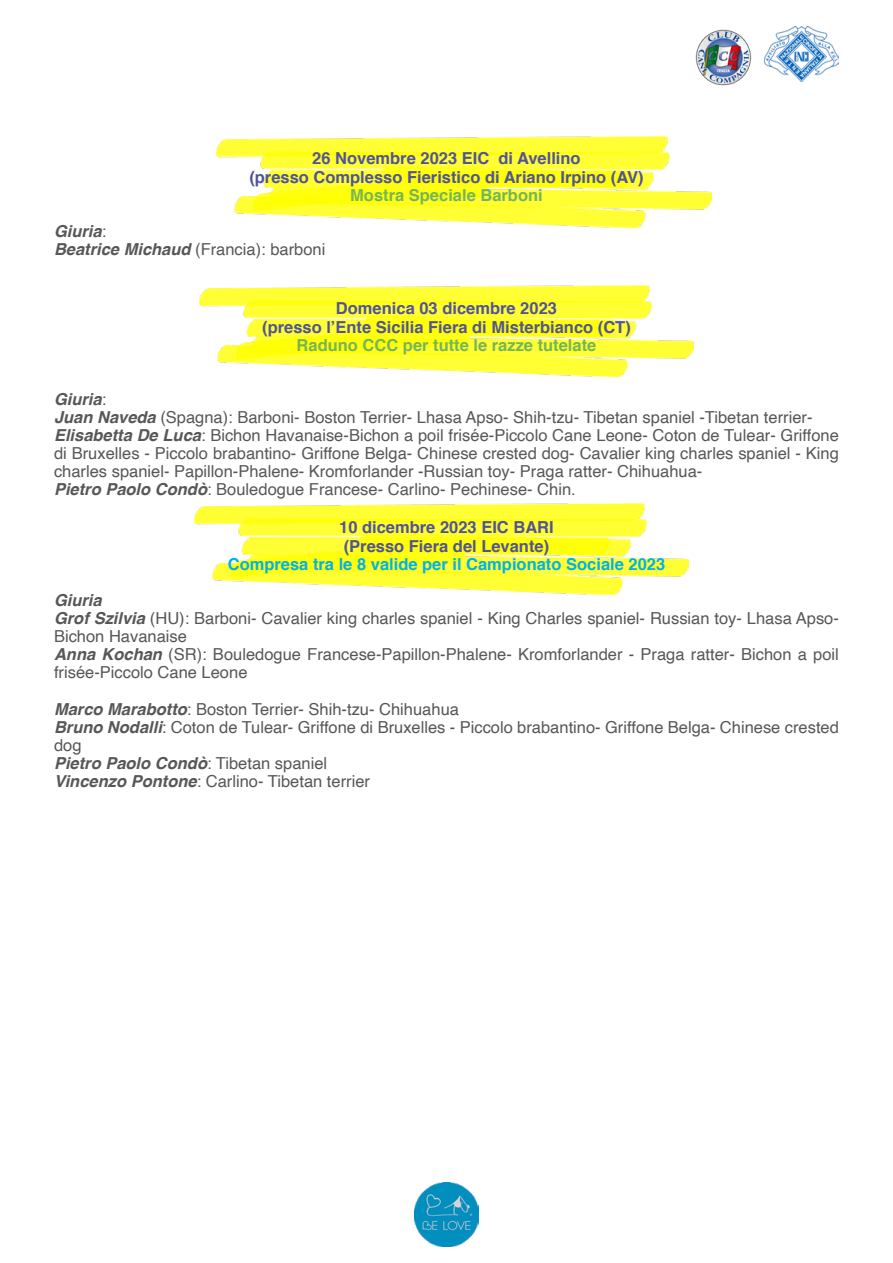
<style>
.page{position:relative;width:893px;height:1263px;background:#fff}
.page>*{position:absolute;margin:0;border:0;box-sizing:border-box;transform-origin:0 0}
.t1{font:16.5px/18px "Helvetica";color:#575756}
.t2{font:700 16.5px/19.5px "Helvetica";color:#505398;text-align:center}
.t3{font:700 16.5px "Helvetica";color:#75b558}
.t4{font:700 16.5px "Helvetica";color:#00b1eb}
.t5{font:italic 700 16.5px/18px "Helvetica";color:#575756}
.s1{font-weight:400;font-style:normal}
.s2{font-weight:700;font-style:italic}
</style>
<div class="page">
<img style="left:199px;top:286px;width:495px;height:90px">
<img style="left:217px;top:137px;width:495px;height:90px">
<img style="left:194px;top:504px;width:495px;height:91px">
<img style="left:695px;top:29px;width:57px;height:57px">
<img style="left:764px;top:27px;width:75px;height:54px">
<img style="left:415px;top:1182px;width:63px;height:64px">
<p class="t2" style="left:249px;top:149px;width:396px">26 Novembre 2023 EIC di Avellino<br>(presso Complesso Fieristico di Ariano Irpino (AV)</p>
<p class="t3" style="left:350px;top:182px;width:194px">Mostra Speciale Barboni</p>
<p class="t5" style="left:54px;top:223px;width:273px">Giuria<span class="s1">:<br></span>Beatrice Michaud <span class="s1">(Francia): barboni</span></p>
<p class="t2" style="left:262px;top:299px;width:370px">Domenica 03 dicembre 2023<br>(presso l’Ente Sicilia Fiera di Misterbianco (CT)</p>
<p class="t3" style="left:297px;top:332px;width:301px">Raduno CCC per tutte le razze tutelate</p>
<p class="t1" style="left:54px;top:391px;width:786px"><span class="s2">Giuria</span>:<br><span class="s2">Juan Naveda</span> (Spagna): Barboni- Boston Terrier- Lhasa Apso- Shih-tzu- Tibetan spaniel -Tibetan terrier-<span class="s2">Elisabetta De Luca</span>: Bichon Havanaise-Bichon a poil frisée-Piccolo Cane Leone- Coton de Tulear- Griffone di Bruxelles - Piccolo brabantino- Griffone Belga- Chinese crested dog- Cavalier king charles spaniel - King charles spaniel- Papillon-Phalene- Kromforlander -Russian toy- Praga ratter- Chihuahua-<br><span class="s2">Pietro Paolo Condò</span>: Bouledogue Francese- Carlino- Pechinese- Chin.</p>
<p class="t2" style="left:339px;top:518px;width:216px;text-align:left">10 dicembre 2023 EIC BARI (Presso Fiera del Levante)</p>
<p class="t4" style="left:228px;top:551px;width:439px">Compresa tra le 8 valide per il Campionato Sociale 2023</p>
<p class="t1" style="left:54px;top:592px;width:786px"><span class="s2">Giuria<br>Grof Szilvia</span> (HU): Barboni- Cavalier king charles spaniel - King Charles spaniel- Russian toy- Lhasa Apso-Bichon Havanaise<br><span class="s2">Anna Kochan</span> (SR): Bouledogue Francese-Papillon-Phalene- Kromforlander - Praga ratter- Bichon a poil frisée-Piccolo Cane Leone</p>
<p class="t1" style="left:54px;top:700px;width:786px"><span class="s2">Marco Marabotto</span>: Boston Terrier- Shih-tzu- Chihuahua<br><span class="s2">Bruno Nodalli</span>: Coton de Tulear- Griffone di Bruxelles - Piccolo brabantino- Griffone Belga- Chinese crested dog<br><span class="s2">Pietro Paolo Condò</span>: Tibetan spaniel<br><span class="s2">Vincenzo Pontone</span>: Carlino- Tibetan terrier</p>
</div>
